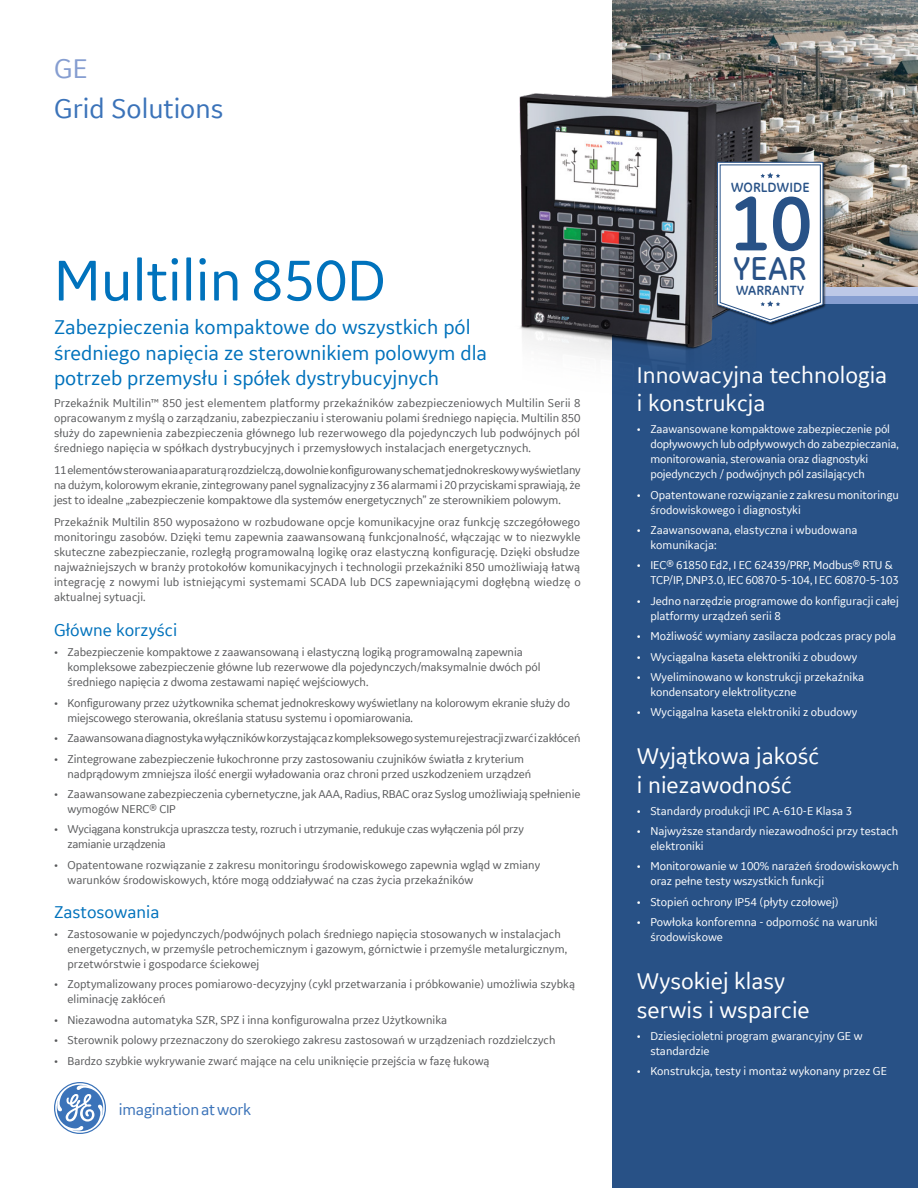
<style>
.page{position:relative;width:918px;height:1188px;background:#fff}
.page>*{position:absolute;margin:0;border:0;box-sizing:border-box;transform-origin:0 0}
.t1{font:700 78px "GE Inspira";color:#285287}
.t2{font:60px "GE Inspira Sans";color:#0072bc}
.t3{font:500 33.3px "GE Inspira";color:#285186}
.t4{font:28.5px "GE Inspira Sans";color:#3b73b9}
.t5{font:28.5px "GE Inspira Sans";color:#869ed1}
.t6{font:24px/28.8px "GE Inspira Sans";color:#fff}
.t7{font:21px/25.2px "GE Inspira Sans";color:#0072bc}
.t8{font:18px "GE Inspira Sans";color:#0072bc}
.t9{font:16.5px "GE Inspira Sans";letter-spacing:-.01em;color:#3b73b9}
.t10{font:700 13.5px "GE Inspira";letter-spacing:.005em;color:#285287}
.t11{font:12px/15px "GE Inspira Sans";letter-spacing:-.005em;color:#58595b}
.t12{font:12px/15px "GE Inspira Sans";color:#fff}
</style>
<div class="page">
<div style="left:612px;top:296px;width:306px;height:892px;background:#285186"></div>
<div style="left:612px;top:294px;width:306px;height:10px;background:#869ed1"></div>
<div style="left:612px;top:286px;width:306px;height:10px;background:#bdc8e7"></div>
<svg style="left:54px;top:1082px;width:52px;height:52px"></svg>
<img style="left:612px;top:0;width:306px;height:286px">
<img style="left:519px;top:83px;width:261px;height:275px">
<div style="left:717px;top:162px;width:109px;height:164px;background:#000;opacity:.75"></div>
<svg style="left:717px;top:162px;width:106px;height:161px"></svg>
<h3 class="t5" style="left:54px;top:51px;width:35px">GE</h3>
<h3 class="t4" style="left:54px;top:91px;width:171px">Grid Solutions</h3>
<p class="t10" style="left:731px;top:179px;width:80px">WORLDWIDE</p>
<h1 class="t1" style="left:729px;top:173px;width:85px">10</h1>
<h2 class="t2" style="left:54px;top:243px;width:333px">Multilin 850D</h2>
<h3 class="t3" style="left:733px;top:249px;width:75px">YEAR</h3>
<p class="t10" style="left:736px;top:281px;width:70px">WARRANTY</p>
<h3 class="t7" style="left:54px;top:314px;width:435px">Zabezpieczenia kompaktowe do wszystkich pól średniego napięcia ze sterownikiem polowym dla potrzeb przemysłu i spółek dystrybucyjnych</h3>
<p class="t11" style="left:54px;top:395px;width:528px;text-align:justify">Przekaźnik Multilin™ 850 jest elementem platformy przekaźników zabezpieczeniowych Multilin Serii 8 opracowanym z myślą o zarządzaniu, zabezpieczaniu i sterowaniu polami średniego napięcia. Multilin 850 służy do zapewnienia zabezpieczenia głównego lub rezerwowego dla pojedynczych lub podwójnych pól średniego napięcia w spółkach dystrybucyjnych i przemysłowych instalacjach energetycznych.</p>
<p class="t11" style="left:54px;top:462px;width:528px;text-align:justify">11 elementów sterowania aparaturą rozdzielczą, dowolnie konfigurowany schemat jednokreskowy wyświetlany na dużym, kolorowym ekranie, zintegrowany panel sygnalizacyjny z 36 alarmami i 20 przyciskami sprawiają, że jest to idealne „zabezpieczenie kompaktowe dla systemów energetycznych” ze sterownikiem polowym.</p>
<p class="t11" style="left:54px;top:514px;width:528px;text-align:justify">Przekaźnik Multilin 850 wyposażono w rozbudowane opcje komunikacyjne oraz funkcję szczegółowego monitoringu zasobów. Dzięki temu zapewnia zaawansowaną funkcjonalność, włączając w to niezwykle skuteczne zabezpieczanie, rozległą programowalną logikę oraz elastyczną konfigurację. Dzięki obsłudze najważniejszych w branży protokołów komunikacyjnych i technologii przekaźniki 850 umożliwiają łatwą integrację z nowymi lub istniejącymi systemami SCADA lub DCS zapewniającymi dogłębną wiedzę o aktualnej sytuacji.</p>
<h3 class="t8" style="left:54px;top:619px;width:125px">Główne korzyści</h3>
<p class="t11" style="left:68px;top:645px;width:475px;text-indent:-14px">• Zabezpieczenie kompaktowe z zaawansowaną i elastyczną logiką programowalną zapewnia kompleksowe zabezpieczenie główne lub rezerwowe dla pojedynczych/maksymalnie dwóch pól średniego napięcia z dwoma zestawami napięć wejściowych.</p>
<p class="t11" style="left:68px;top:695px;width:504px;text-indent:-14px">• Konfigurowany przez użytkownika schemat jednokreskowy wyświetlany na kolorowym ekranie służy do miejscowego sterowania, określania statusu systemu i opomiarowania.</p>
<p class="t11" style="left:54px;top:730px;width:528px">• Zaawansowana diagnostyka wyłączników korzystająca z kompleksowego systemu rejestracji zwarć i zakłóceń</p>
<p class="t11" style="left:68px;top:751px;width:465px;text-indent:-14px">• Zintegrowane zabezpieczenie łukochronne przy zastosowaniu czujników światła z kryterium nadprądowym zmniejsza ilość energii wyładowania oraz chroni przed uszkodzeniem urządzeń</p>
<p class="t11" style="left:68px;top:786px;width:515px;text-indent:-14px">• Zaawansowane zabezpieczenia cybernetyczne, jak AAA, Radius, RBAC oraz Syslog umożliwiają spełnienie wymogów NERC® CIP</p>
<p class="t11" style="left:68px;top:822px;width:458px;text-indent:-14px">• Wyciągana konstrukcja upraszcza testy, rozruch i utrzymanie, redukuje czas wyłączenia pól przy zamianie urządzenia</p>
<p class="t11" style="left:68px;top:857px;width:474px;text-indent:-14px">• Opatentowane rozwiązanie z zakresu monitoringu środowiskowego zapewnia wgląd w zmiany warunków środowiskowych, które mogą oddziaływać na czas życia przekaźników</p>
<h3 class="t8" style="left:54px;top:900px;width:107px">Zastosowania</h3>
<p class="t11" style="left:68px;top:926px;width:501px;text-indent:-14px">• Zastosowanie w pojedynczych/podwójnych polach średniego napięcia stosowanych w instalacjach energetycznych, w przemyśle petrochemicznym i gazowym, górnictwie i przemyśle metalurgicznym, przetwórstwie i gospodarce ściekowej</p>
<p class="t11" style="left:68px;top:977px;width:509px;text-indent:-14px">• Zoptymalizowany proces pomiarowo-decyzyjny (cykl przetwarzania i próbkowanie) umożliwia szybką eliminację zakłóceń</p>
<p class="t11" style="left:54px;top:1012px;width:395px">• Niezawodna automatyka SZR, SPZ i inna konfigurowalna przez Użytkownika</p>
<p class="t11" style="left:54px;top:1032px;width:503px">• Sterownik polowy przeznaczony do szerokiego zakresu zastosowań w urządzeniach rozdzielczych</p>
<p class="t11" style="left:54px;top:1053px;width:437px">• Bardzo szybkie wykrywanie zwarć mające na celu uniknięcie przejścia w fazę łukową</p>
<h3 class="t9" style="left:119px;top:1099px;width:134px">imagination at work</h3>
<h3 class="t6" style="left:637px;top:360px;width:252px">Innowacyjna technologia i konstrukcja</h3>
<p class="t12" style="left:650px;top:421px;width:250px;text-indent:-14px">• Zaawansowane kompaktowe zabezpieczenie pól dopływowych lub odpływowych do zabezpieczania, monitorowania, sterowania oraz diagnostyki pojedynczych / podwójnych pól zasilających</p>
<p class="t12" style="left:650px;top:487px;width:250px;text-indent:-14px">• Opatentowane rozwiązanie z zakresu monitoringu środowiskowego i diagnostyki</p>
<p class="t12" style="left:650px;top:522px;width:209px;text-indent:-14px">• Zaawansowana, elastyczna i wbudowana komunikacja:</p>
<p class="t12" style="left:650px;top:558px;width:250px;text-indent:-14px">• IEC® 61850 Ed2, I EC 62439/PRP, Modbus® RTU &amp;<br>TCP/IP, DNP3.0, IEC 60870-5-104, I EC 60870-5-103</p>
<p class="t12" style="left:650px;top:593px;width:250px;text-indent:-14px">• Jedno narzędzie programowe do konfiguracji całej platformy urządzeń serii 8</p>
<p class="t12" style="left:637px;top:628px;width:261px">• Możliwość wymiany zasilacza podczas pracy pola</p>
<p class="t12" style="left:637px;top:649px;width:222px">• Wyciągalna kaseta elektroniki z obudowy</p>
<p class="t12" style="left:650px;top:669px;width:215px;text-indent:-14px">• Wyeliminowano w konstrukcji przekaźnika kondensatory elektrolityczne</p>
<p class="t12" style="left:637px;top:705px;width:222px">• Wyciągalna kaseta elektroniki z obudowy</p>
<h3 class="t6" style="left:637px;top:741px;width:184px">Wyjątkowa jakość i niezawodność</h3>
<p class="t12" style="left:637px;top:803px;width:217px">• Standardy produkcji IPC A-610-E Klasa 3</p>
<p class="t12" style="left:650px;top:823px;width:249px;text-indent:-14px">• Najwyższe standardy niezawodności przy testach elektroniki</p>
<p class="t12" style="left:650px;top:859px;width:250px;text-indent:-14px">• Monitorowanie w 100% narażeń środowiskowych oraz pełne testy wszystkich funkcji</p>
<p class="t12" style="left:637px;top:894px;width:203px">• Stopień ochrony IP54 (płyty czołowej)</p>
<p class="t12" style="left:650px;top:914px;width:229px;text-indent:-14px">• Powłoka konforemna - odporność na warunki środowiskowe</p>
<h3 class="t6" style="left:637px;top:966px;width:174px">Wysokiej klasy serwis i wsparcie</h3>
<p class="t12" style="left:650px;top:1028px;width:214px;text-indent:-14px">• Dziesięcioletni program gwarancyjny GE w standardzie</p>
<p class="t12" style="left:637px;top:1063px;width:252px">• Konstrukcja, testy i montaż wykonany przez GE</p>
</div>
